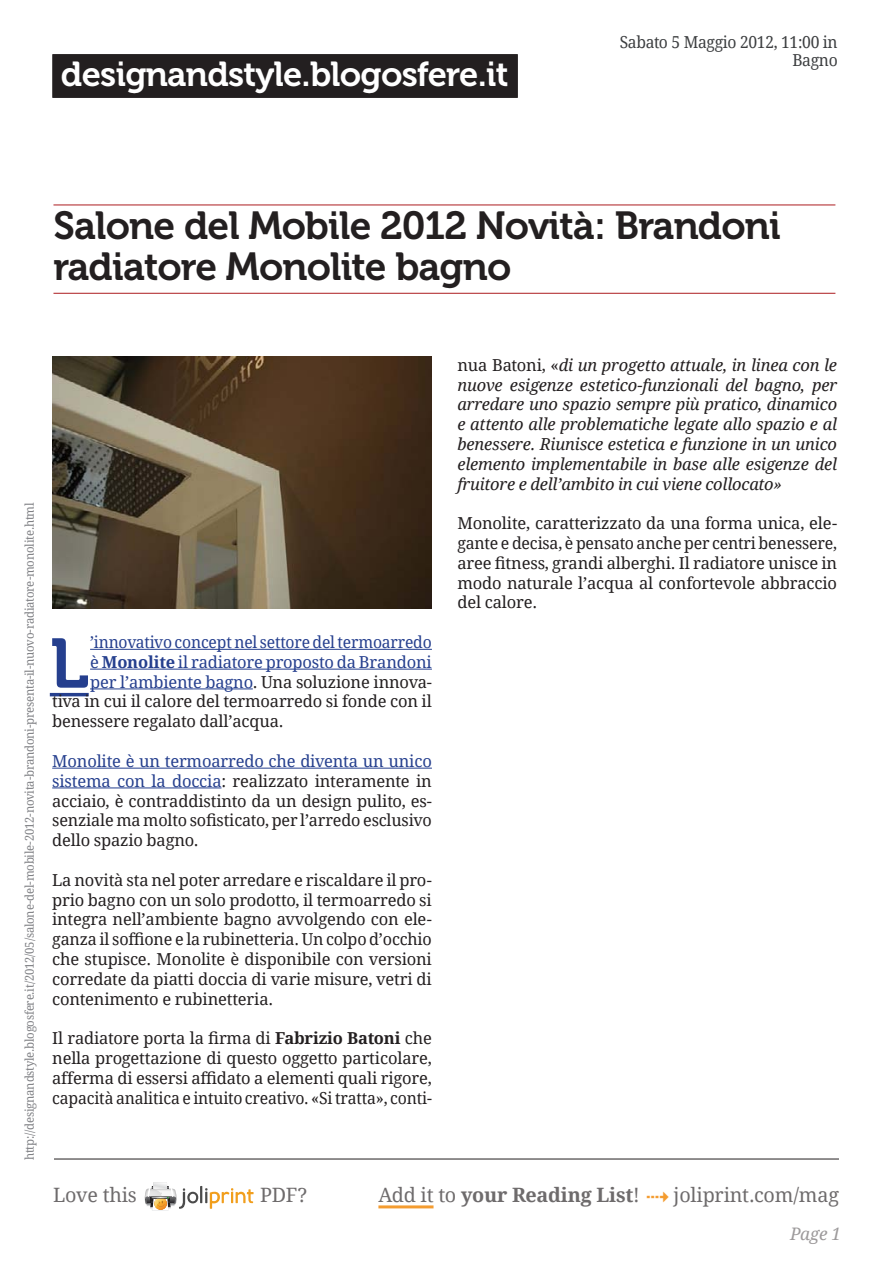
<style>
.page{position:relative;width:893px;height:1263px;background:#fff}
.page>*{position:absolute;margin:0;border:0;box-sizing:border-box;transform-origin:0 0}
.t1{font:69.6px "Museo 700";color:#253f8e}
.t2{font:39px/40.5px "Museo 700";letter-spacing:-.02em;color:#231f20}
.t3{font:34.5px "Museo 700";letter-spacing:-.02em;color:#fff}
.t4{font:19.8px "Droid Serif";letter-spacing:-.01em;color:#6e6b6c}
.t5{font:italic 17.25px "Droid Serif";color:#9d9a9b}
.t6{font:16.5px/19.8px "Droid Serif";letter-spacing:-.01em;color:#231f20;text-align:justify}
.t7{font:italic 16.5px/19.8px "Droid Serif";letter-spacing:-.01em;color:#231f20;text-align:justify}
.t8{font:16.5px "Droid Serif";letter-spacing:-.01em;color:#253f8e;scale:.95 1}
.t9{font:16.5px "Droid Serif";letter-spacing:-.01em;color:#253f8e}
.t10{font:16.5px/18px "Droid Serif";letter-spacing:-.02em;color:#3c3e40;text-align:right;scale:.95 1}
.t11{font:12px "Droid Serif";letter-spacing:-.02em;color:#808185;scale:.95 1}
.s1{font-weight:700}
.s2{color:#253f8e}
.s3{font-style:normal}
.s4{color:#f49c30}
</style>
<div class="page">
<hr style="left:378px;top:1205px;width:56px;height:3px;background:#f49c30">
<svg style="left:145px;top:1182px;width:109px;height:29px"></svg>
<hr style="left:54px;top:1158px;width:785px;height:1px;background:#231f20">
<div style="left:52px;top:54px;width:466px;height:44px;background:#231f20"></div>
<hr style="left:53px;top:204px;width:782px;height:1px;background:#b0272a">
<hr style="left:53px;top:293px;width:782px;height:1px;background:#b0272a">
<hr style="left:50px;top:693px;width:39px;height:3px;background:#253f8e">
<hr style="left:90px;top:649px;width:342px;height:1px;background:#253f8e">
<hr style="left:90px;top:669px;width:342px;height:1px;background:#253f8e">
<hr style="left:90px;top:688px;width:163px;height:1px;background:#253f8e">
<hr style="left:52px;top:768px;width:380px;height:1px;background:#253f8e">
<hr style="left:52px;top:787px;width:169px;height:1px;background:#253f8e">
<img style="left:52px;top:357px;width:380px;height:251px">
<h3 class="t3" style="left:61px;top:55px;width:449px">designandstyle.blogosfere.it</h3>
<p class="t10" style="left:620px;top:33px;width:231px">Sabato 5 Maggio 2012, 11:00 in<br>Bagno</p>
<h2 class="t2" style="left:53px;top:206px;width:729px">Salone del Mobile 2012 Novità: Brandoni radiatore Monolite bagno</h2>
<p class="t11" style="left:22px;top:1160px;width:694px;rotate:-90deg">http://designandstyle.blogosfere.it/2012/05/salone-del-mobile-2012-novita-brandoni-presenta-il-nuovo-radiatore-monolite.html</p>
<h1 class="t1" style="left:50px;top:625px;width:40px">L</h1>
<p class="t8" style="left:90px;top:632px;width:361px">’innovativo concept nel settore del termoarredo</p>
<p class="t9" style="left:90px;top:652px;width:343px">è <span class="s1">Monolite</span> il radiatore proposto da Brandoni</p>
<p class="t6" style="left:90px;top:672px;width:343px"><span class="s2">per l’ambiente bagno</span>. Una soluzione innova-</p>
<p class="t6" style="left:52px;top:692px;width:381px">tiva in cui il calore del termoarredo si fonde con il</p>
<p class="t6" style="left:52px;top:712px;width:233px">benessere regalato dall’acqua.</p>
<p class="t6" style="left:52px;top:751px;width:381px"><span class="s2">Monolite è un termoarredo che diventa un unico sistema con la doccia</span>: realizzato interamente in acciaio, è contraddistinto da un design pulito, es&shy;senziale ma molto sofisticato, per l’arredo esclusivo dello spazio bagno.</p>
<p class="t6" style="left:52px;top:870px;width:381px">La novità sta nel poter arredare e riscaldare il pro&shy;prio bagno con un solo prodotto, il termoarredo si integra nell’ambiente bagno avvolgendo con ele&shy;ganza il soffione e la rubinetteria. Un colpo d’occhio che stupisce. Monolite è disponibile con versioni corredate da piatti doccia di varie misure, vetri di contenimento e rubinetteria.</p>
<p class="t6" style="left:52px;top:1028px;width:381px">Il radiatore porta la firma di <span class="s1">Fabrizio Batoni</span> che nella progettazione di questo oggetto particolare, afferma di essersi affidato a elementi quali rigore, capacità analitica e intuito creativo. «Si tratta», conti-</p>
<p class="t7" style="left:457px;top:355px;width:381px"><span class="s3">nua Batoni, «</span>di un progetto attuale, in linea con le nuove esigenze estetico-funzionali del bagno, per arredare uno spazio sempre più pratico, dinamico e attento alle problematiche legate allo spazio e al benessere. Riunisce estetica e funzione in un unico elemento implementabile in base alle esigenze del fruitore e dell’ambito in cui viene collocato»</p>
<p class="t6" style="left:457px;top:514px;width:381px">Monolite, caratterizzato da una forma unica, ele&shy;gante e decisa, è pensato anche per centri benessere, aree fitness, grandi alberghi. Il radiatore unisce in modo naturale l’acqua al confortevole abbraccio del calore.</p>
<p class="t4" style="left:53px;top:1183px;width:85px">Love this</p>
<p class="t4" style="left:260px;top:1183px;width:49px">PDF?</p>
<p class="t4" style="left:378px;top:1183px;width:462px">Add it to <span class="s1">your Reading List</span>! <span class="s4">✔</span> joliprint.com/mag</p>
<p class="t5" style="left:790px;top:1223px;width:52px">Page 1</p>
</div>
